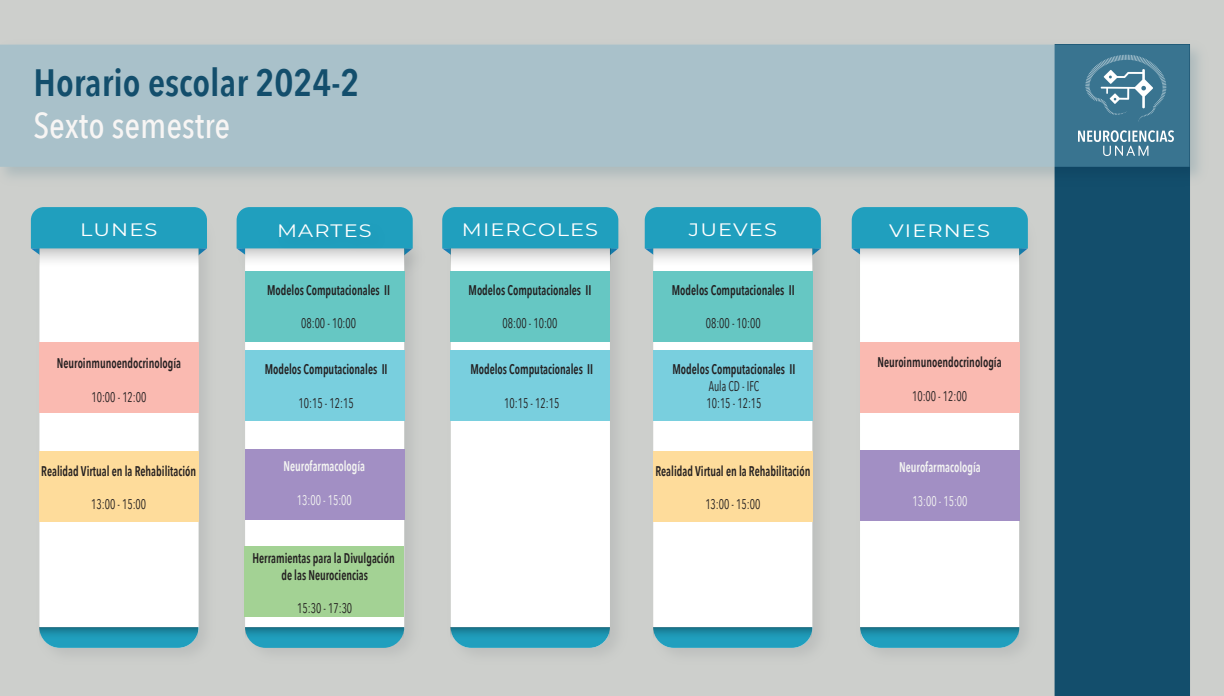
<style>
.page{position:relative;width:1224px;height:696px;background:#cdcfcc}
.page>*{position:absolute;margin:0;border:0;box-sizing:border-box;transform-origin:0 0}
.t1{font:600 38px "Avenir Next Condensed";color:#134e6c}
.t2{font:500 36px "Avenir Next Condensed";color:#f7f5f4}
.t3{font:800 32.7px "Montserrat";color:#fff;scale:1.24 1}
.t4{font:18px "Montserrat";letter-spacing:.05em;color:#fff;scale:1.17 1}
.t5{font:600 14px/16.8px "Avenir Next Condensed";color:#231f20;text-align:center;scale:.81 1}
.t6{font:14px/16.8px "Avenir Next Condensed";color:#231f20;scale:.81 1}
.t7{font:600 14px "Avenir Next Condensed";color:#f4f5f2;scale:.81 1}
.t8{font:14px "Avenir Next Condensed";color:#f4f5f2;scale:.81 1}
.s1{font-weight:800;font-size:32.7px}
</style>
<div class="page">
<div style="left:39px;top:213px;width:160px;height:434px;background:#fff;border-radius:20px"></div>
<svg style="left:43px;top:627px;width:156px;height:20px"></svg>
<svg style="left:39px;top:627px;width:159px;height:12px;background:#208da7"></svg>
<svg style="left:31px;top:207px;width:176px;height:59px;background:#5ab3c9"></svg>
<div style="left:39px;top:342px;width:160px;height:71px;background:#fabab1"></div>
<div style="left:39px;top:451px;width:160px;height:71px;background:#fedc9b"></div>
<img style="left:244px;top:254px;width:171px;height:398px">
<div style="left:245px;top:212px;width:159px;height:434px;background:#fff;border-radius:20px"></div>
<svg style="left:245px;top:639px;width:159px;height:8px"></svg>
<svg style="left:245px;top:627px;width:159px;height:12px;background:#208da7"></svg>
<svg style="left:237px;top:207px;width:176px;height:59px"></svg>
<img style="left:261px;top:213px;width:141px;height:50px">
<div style="left:245px;top:271px;width:159px;height:71px;background:#66c7c3"></div>
<div style="left:245px;top:449px;width:159px;height:71px;background:#a28fc4"></div>
<div style="left:245px;top:350px;width:159px;height:71px;background:#79cfde"></div>
<img style="left:450px;top:217px;width:169px;height:436px">
<div style="left:451px;top:213px;width:159px;height:434px;background:#fff;border-radius:20px"></div>
<svg style="left:451px;top:627px;width:159px;height:20px"></svg>
<svg style="left:451px;top:627px;width:158px;height:12px;background:#208da7"></svg>
<svg style="left:442px;top:207px;width:176px;height:59px;background:#5ab2c8"></svg>
<div style="left:451px;top:271px;width:159px;height:71px;background:#66c7c3"></div>
<div style="left:451px;top:350px;width:159px;height:71px;background:#79cfde"></div>
<div style="left:245px;top:546px;width:159px;height:71px;background:#a3d294"></div>
<img style="left:667px;top:266px;width:151px;height:387px">
<div style="left:653px;top:213px;width:159px;height:434px;background:#fff;border-radius:20px"></div>
<svg style="left:657px;top:639px;width:155px;height:8px"></svg>
<svg style="left:653px;top:627px;width:159px;height:12px;background:#208da7"></svg>
<div style="left:653px;top:244px;width:160px;height:24px;background:#fff"></div>
<svg style="left:645px;top:207px;width:176px;height:59px;background:#5bb4c9"></svg>
<div style="left:653px;top:271px;width:159px;height:71px;background:#66c7c3"></div>
<div style="left:653px;top:350px;width:159px;height:71px;background:#79cfde"></div>
<img style="left:874px;top:266px;width:151px;height:387px">
<div style="left:860px;top:213px;width:159px;height:434px;background:#fff;border-radius:20px"></div>
<svg style="left:864px;top:639px;width:155px;height:8px"></svg>
<svg style="left:860px;top:627px;width:159px;height:12px;background:#208da7"></svg>
<svg style="left:852px;top:207px;width:176px;height:59px"></svg>
<div style="left:653px;top:451px;width:159px;height:71px;background:#fedc9b"></div>
<div style="left:860px;top:450px;width:159px;height:71px;background:#a28fc4"></div>
<div style="left:860px;top:342px;width:159px;height:71px;background:#fabab1"></div>
<div style="left:1055px;top:45px;width:135px;height:651px;background:#134e6c"></div>
<img style="left:0;top:44px;width:1199px;height:145px">
<div style="left:0;top:45px;width:1190px;height:122px;background:#a9c1ca"></div>
<img style="left:1079px;top:55px;width:94px;height:101px">
<h1 class="t1" style="left:33px;top:50px;width:328px">Horario escolar 2024-2</h1>
<h2 class="t2" style="left:33px;top:103px;width:198px">Sexto semestre</h2>
<p class="t4" style="left:53px;top:217px;width:91px"><span class="s1">A</span>LUNES</p>
<p class="t5" style="left:57px;top:355px;width:155px">Neuroinmunoendocrinología</p>
<p class="t6" style="left:91px;top:388px;width:70px">10:00 - 12:00</p>
<p class="t5" style="left:41px;top:462px;width:193px">Realidad Virtual en la Rehabilitación</p>
<p class="t6" style="left:91px;top:495px;width:70px">13:00 - 15:00</p>
<p class="t4" style="left:259px;top:218px;width:98px"><span class="s1">A</span>MARTES</p>
<p class="t5" style="left:267px;top:281px;width:153px">Modelos Computacionales II</p>
<p class="t6" style="left:301px;top:314px;width:70px">08:00 - 10:00</p>
<p class="t5" style="left:265px;top:360px;width:153px">Modelos Computacionales II</p>
<p class="t6" style="left:299px;top:393px;width:70px">10:15 - 12:15</p>
<p class="t7" style="left:283px;top:454px;width:102px">Neurofarmacología</p>
<p class="t8" style="left:297px;top:487px;width:70px">13:00 - 15:00</p>
<p class="t5" style="left:253px;top:549px;width:177px">Herramientas para la Divulgación de las Neurociencias</p>
<p class="t6" style="left:297px;top:599px;width:70px">15:30 - 17:30</p>
<h3 class="t3" style="left:465px;top:203px;width:27px">A</h3>
<p class="t4" style="left:462px;top:217px;width:118px">MIERCOLES</p>
<p class="t5" style="left:469px;top:281px;width:153px">Modelos Computacionales II</p>
<p class="t6" style="left:503px;top:314px;width:70px">08:00 - 10:00</p>
<p class="t5" style="left:470px;top:360px;width:153px">Modelos Computacionales II</p>
<p class="t6" style="left:504px;top:393px;width:70px">10:15 - 12:15</p>
<p class="t4" style="left:667px;top:217px;width:95px"><span class="s1">A</span>JUEVES</p>
<p class="t5" style="left:672px;top:281px;width:153px">Modelos Computacionales II</p>
<p class="t6" style="left:706px;top:314px;width:70px">08:00 - 10:00</p>
<p class="t5" style="left:673px;top:360px;width:153px">Modelos Computacionales II</p>
<p class="t6" style="left:706px;top:377px;width:70px">Aula CD - IFC<br>10:15 - 12:15</p>
<p class="t5" style="left:655px;top:462px;width:193px">Realidad Virtual en la Rehabilitación</p>
<p class="t6" style="left:705px;top:495px;width:70px">13:00 - 15:00</p>
<p class="t4" style="left:874px;top:218px;width:101px"><span class="s1">A</span>VIERNES</p>
<p class="t5" style="left:877px;top:353px;width:155px">Neuroinmunoendocrinología</p>
<p class="t6" style="left:912px;top:386px;width:70px">10:00 - 12:00</p>
<p class="t7" style="left:899px;top:455px;width:102px">Neurofarmacología</p>
<p class="t8" style="left:912px;top:488px;width:70px">13:00 - 15:00</p>
</div>
